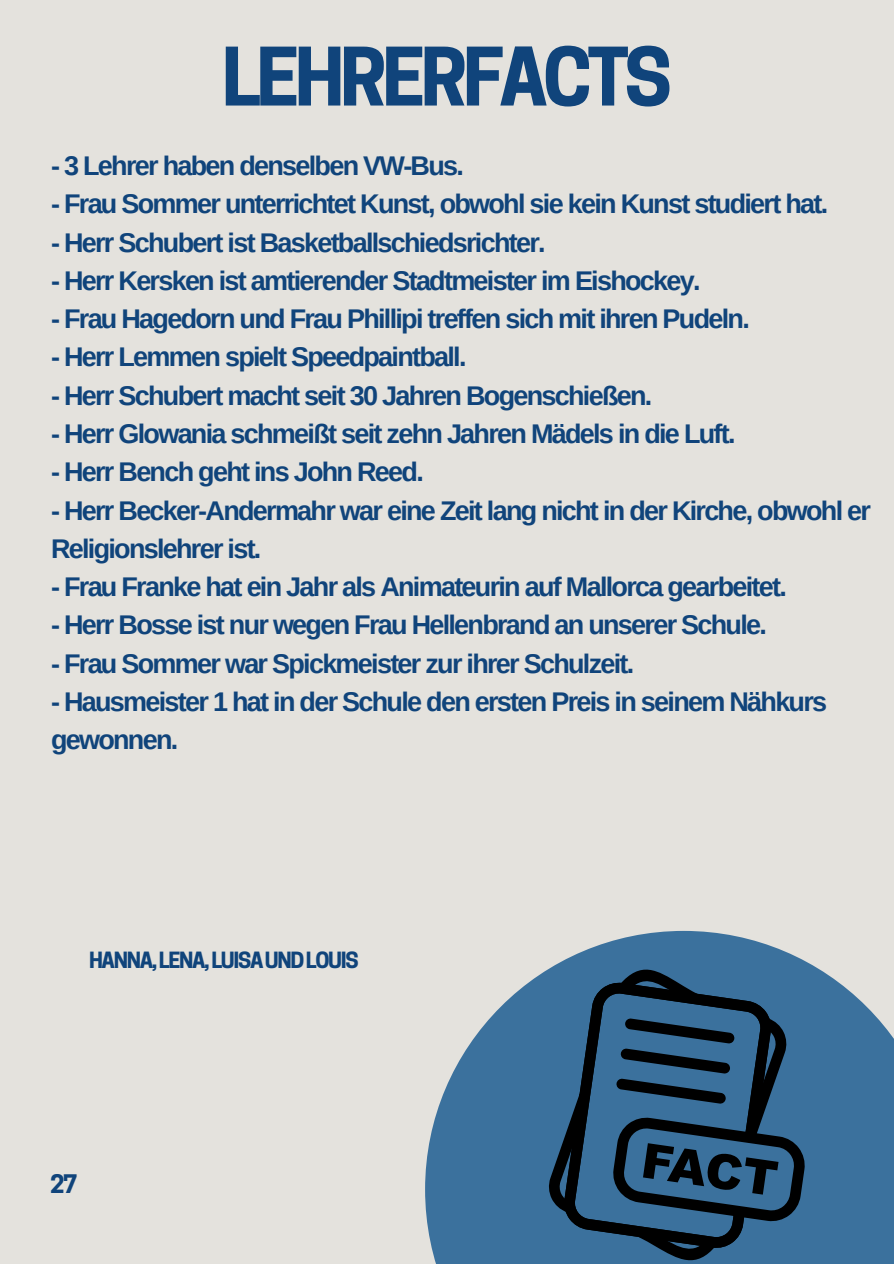
<style>
.page{position:relative;width:894px;height:1264px;background:#fff}
.page>*{position:absolute;margin:0;border:0;box-sizing:border-box;transform-origin:0 0}
.t1{font:700 75.45px "Cooper Hewitt";letter-spacing:-.065em;color:#10447b}
.t2{font:700 27px/38.2px "Arimo";letter-spacing:-.065em;color:#10447b}
.t3{font:700 24px "Cooper Hewitt";color:#10447b}
.t4{font:700 21px "Cooper Hewitt";letter-spacing:-.065em;color:#10447b}
</style>
<div class="page">
<div style="left:0;top:0;width:893px;height:1263px;background:#e4e2dd"></div>
<svg style="left:425px;top:930px;width:468px;height:333px;fill:#3b719d"></svg>
<svg style="left:796px;top:1113px;width:12px;height:111px"></svg>
<svg style="left:539px;top:951px;width:257px;height:312px;background:#2d5475"></svg>
<svg style="left:615px;top:1017px;width:119px;height:87px;background:#274b68"></svg>
<h2 class="t1" style="left:221px;top:49px;width:452px">LEHRERFACTS</h2>
<h1 class="t2" style="left:51px;top:147px;width:414px">- 3 Lehrer haben denselben VW-Bus.</h1>
<h1 class="t2" style="left:51px;top:185px;width:778px">- Frau Sommer unterrichtet Kunst, obwohl sie kein Kunst studiert hat.</h1>
<h1 class="t2" style="left:51px;top:223px;width:496px">- Herr Schubert ist Basketballschiedsrichter.</h1>
<h1 class="t2" style="left:51px;top:261px;width:651px">- Herr Kersken ist amtierender Stadtmeister im Eishockey.</h1>
<h1 class="t2" style="left:51px;top:300px;width:700px">- Frau Hagedorn und Frau Phillipi treffen sich mit ihren Pudeln.</h1>
<h1 class="t2" style="left:51px;top:338px;width:417px">- Herr Lemmen spielt Speedpaintball.</h1>
<h1 class="t2" style="left:51px;top:376px;width:602px">- Herr Schubert macht seit 30 Jahren Bogenschießen.</h1>
<h1 class="t2" style="left:51px;top:414px;width:685px">- Herr Glowania schmeißt seit zehn Jahren Mädels in die Luft.</h1>
<h1 class="t2" style="left:51px;top:453px;width:374px">- Herr Bench geht ins John Reed.</h1>
<h1 class="t2" style="left:51px;top:491px;width:821px">- Herr Becker-Andermahr war eine Zeit lang nicht in der Kirche, obwohl er<br>Religionslehrer ist.</h1>
<h1 class="t2" style="left:51px;top:567px;width:737px">- Frau Franke hat ein Jahr als Animateurin auf Mallorca gearbeitet.</h1>
<h1 class="t2" style="left:51px;top:606px;width:717px">- Herr Bosse ist nur wegen Frau Hellenbrand an unserer Schule.</h1>
<h1 class="t2" style="left:51px;top:644px;width:584px">- Frau Sommer war Spickmeister zur ihrer Schulzeit.</h1>
<h1 class="t2" style="left:51px;top:682px;width:777px">- Hausmeister 1 hat in der Schule den ersten Preis in seinem Nähkurs gewonnen.</h1>
<p class="t4" style="left:89px;top:951px;width:271px">HANNA,LENA,LUISAUNDLOUIS</p>
<p class="t3" style="left:50px;top:1175px;width:29px">27</p>
</div>
